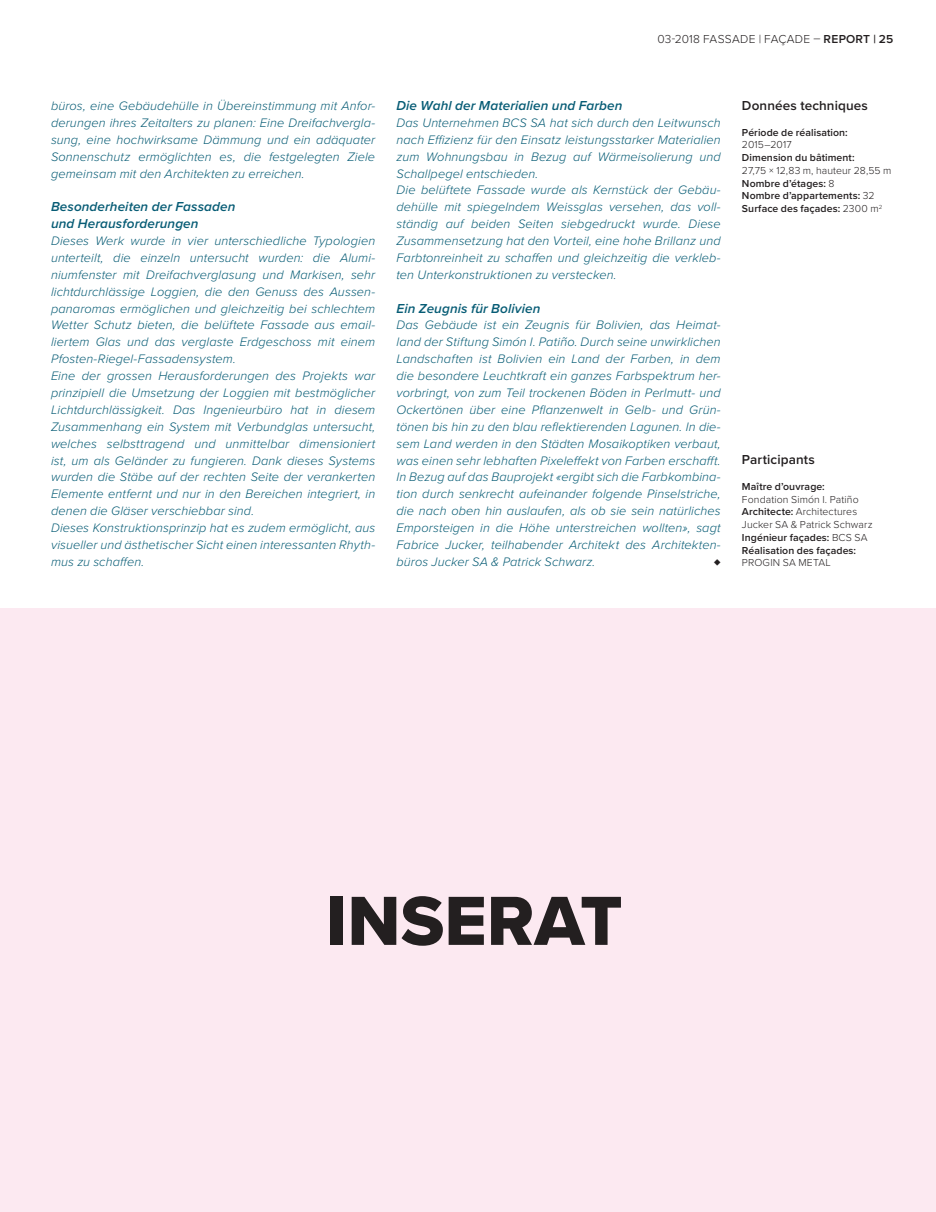
<style>
.page{position:relative;width:936px;height:1212px;background:#fff}
.page>*{position:absolute;margin:0;border:0;box-sizing:border-box;transform-origin:0 0}
.t1{font:72px "Proxima Nova Extrabld";color:#231f20}
.t2{font:italic 600 13.5px/16.8px "Proxima Nova";letter-spacing:.01em;color:#075c75}
.t3{font:600 13.5px "Proxima Nova";letter-spacing:.01em;color:#231f20}
.t4{font:italic 300 12.75px/17px "Proxima Nova";letter-spacing:.01em;color:#075c75;text-align:justify}
.t5{font:300 12.75px "Proxima Nova";color:#231f20}
.t6{font:300 12px "Proxima Nova";letter-spacing:.02em;color:#231f20}
.t7{font:600 10.5px/12.8px "Proxima Nova";letter-spacing:.01em;color:#231f20}
.t8{font:300 10.5px/12.8px "Proxima Nova";letter-spacing:.01em;color:#231f20}
.s1{font-weight:600}
.s2{font-weight:300}
</style>
<div class="page">
<div style="left:0;top:608px;width:935px;height:604px;background:#fce9f1"></div>
<p class="t6" style="left:657px;top:31px;width:237px">03-2018 FASSADE | FAÇADE – <span class="s1">REPORT | 25</span></p>
<p class="t4" style="left:51px;top:97px;width:326px">büros, eine Gebäudehülle in Übereinstimmung mit Anfor&shy;derungen ihres Zeitalters zu planen: Eine Dreifachvergla&shy;sung, eine hochwirksame Dämmung und ein adäquater Sonnenschutz ermöglichten es, die festgelegten Ziele gemeinsam mit den Architekten zu erreichen.</p>
<p class="t2" style="left:51px;top:198px;width:186px">Besonderheiten der Fassaden und Herausforderungen</p>
<p class="t4" style="left:51px;top:232px;width:326px;text-align:left">Dieses Werk wurde in vier unterschiedliche Typologien unterteilt, die einzeln untersucht wurden: die Alumi&shy;niumfenster mit Dreifachverglasung und Markisen, sehr lichtdurchlässige Loggien, die den Genuss des Aussen&shy;panaromas ermöglichen und gleichzeitig bei schlechtem Wetter Schutz bieten, die belüftete Fassade aus email&shy;liertem Glas und das verglaste Erdgeschoss mit einem Pfosten-Riegel-Fassadensystem.<br>Eine der grossen Herausforderungen des Projekts war prinzipiell die Umsetzung der Loggien mit bestmöglicher Lichtdurchlässigkeit. Das Ingenieurbüro hat in diesem Zusammenhang ein System mit Verbundglas untersucht, welches selbsttragend und unmittelbar dimensioniert ist, um als Geländer zu fungieren. Dank dieses Systems wurden die Stäbe auf der rechten Seite der verankerten Elemente entfernt und nur in den Bereichen integriert, in denen die Gläser verschiebbar sind.<br>Dieses Konstruktionsprinzip hat es zudem ermöglicht, aus visueller und ästhetischer Sicht einen interessanten Rhyth&shy;mus zu schaffen.</p>
<p class="t2" style="left:396px;top:97px;width:227px">Die Wahl der Materialien und Farben</p>
<p class="t4" style="left:396px;top:113px;width:326px;text-align:left">Das Unternehmen BCS SA hat sich durch den Leitwunsch nach Effizienz für den Einsatz leistungsstarker Materialien zum Wohnungsbau in Bezug auf Wärmeisolierung und Schallpegel entschieden.<br>Die belüftete Fassade wurde als Kernstück der Gebäu&shy;dehülle mit spiegelndem Weissglas versehen, das voll&shy;ständig auf beiden Seiten siebgedruckt wurde. Diese Zusammensetzung hat den Vorteil, eine hohe Brillanz und Farbtonreinheit zu schaffen und gleichzeitig die verkleb&shy;ten Unterkonstruktionen zu verstecken.</p>
<p class="t2" style="left:396px;top:299px;width:145px">Ein Zeugnis für Bolivien</p>
<p class="t4" style="left:396px;top:316px;width:326px">Das Gebäude ist ein Zeugnis für Bolivien, das Heimat&shy;land der Stiftung Simón I. Patiño. Durch seine unwirklichen Landschaften ist Bolivien ein Land der Farben, in dem die besondere Leuchtkraft ein ganzes Farbspektrum her&shy;vorbringt, von zum Teil trockenen Böden in Perlmutt- und Ockertönen über eine Pflanzenwelt in Gelb- und Grün&shy;tönen bis hin zu den blau reflektierenden Lagunen. In die&shy;sem Land werden in den Städten Mosaikoptiken verbaut, was einen sehr lebhaften Pixeleffekt von Farben erschafft.<br>In Bezug auf das Bauprojekt «ergibt sich die Farbkombina&shy;tion durch senkrecht aufeinander folgende Pinselstriche, die nach oben hin auslaufen, als ob sie sein natürliches Emporsteigen in die Höhe unterstreichen wollten», sagt Fabrice Jucker, teilhabender Architekt des Architekten&shy;büros Jucker SA &amp; Patrick Schwarz.</p>
<p class="t5" style="left:714px;top:554px;width:8px">♦</p>
<p class="t3" style="left:742px;top:97px;width:127px">Données techniques</p>
<p class="t7" style="left:742px;top:126px;width:107px">Période de réalisation:</p>
<p class="t8" style="left:742px;top:139px;width:51px">2015–2017</p>
<p class="t7" style="left:742px;top:151px;width:114px">Dimension du bâtiment:</p>
<p class="t7" style="left:742px;top:164px;width:151px"><span class="s2">27,75 × 12,83 m, hauteur 28,55 m<br></span>Nombre d’étages: <span class="s2">8<br></span>Nombre d’appartements: <span class="s2">32<br></span>Surface des façades: <span class="s2">2300 m</span><sup>2</sup></p>
<p class="t3" style="left:742px;top:452px;width:74px">Participants</p>
<p class="t7" style="left:742px;top:480px;width:84px">Maître d’ouvrage:</p>
<p class="t8" style="left:742px;top:493px;width:132px">Fondation Simón I. Patiño<br><span class="s1">Architecte:</span> Architectures<br>Jucker SA &amp; Patrick Schwarz<br><span class="s1">Ingénieur façades:</span> BCS SA<br><span class="s1">Réalisation des façades:</span></p>
<p class="t8" style="left:742px;top:557px;width:90px">PROGIN SA METAL</p>
<h1 class="t1" style="left:326px;top:867px;width:298px">INSERAT</h1>
</div>
